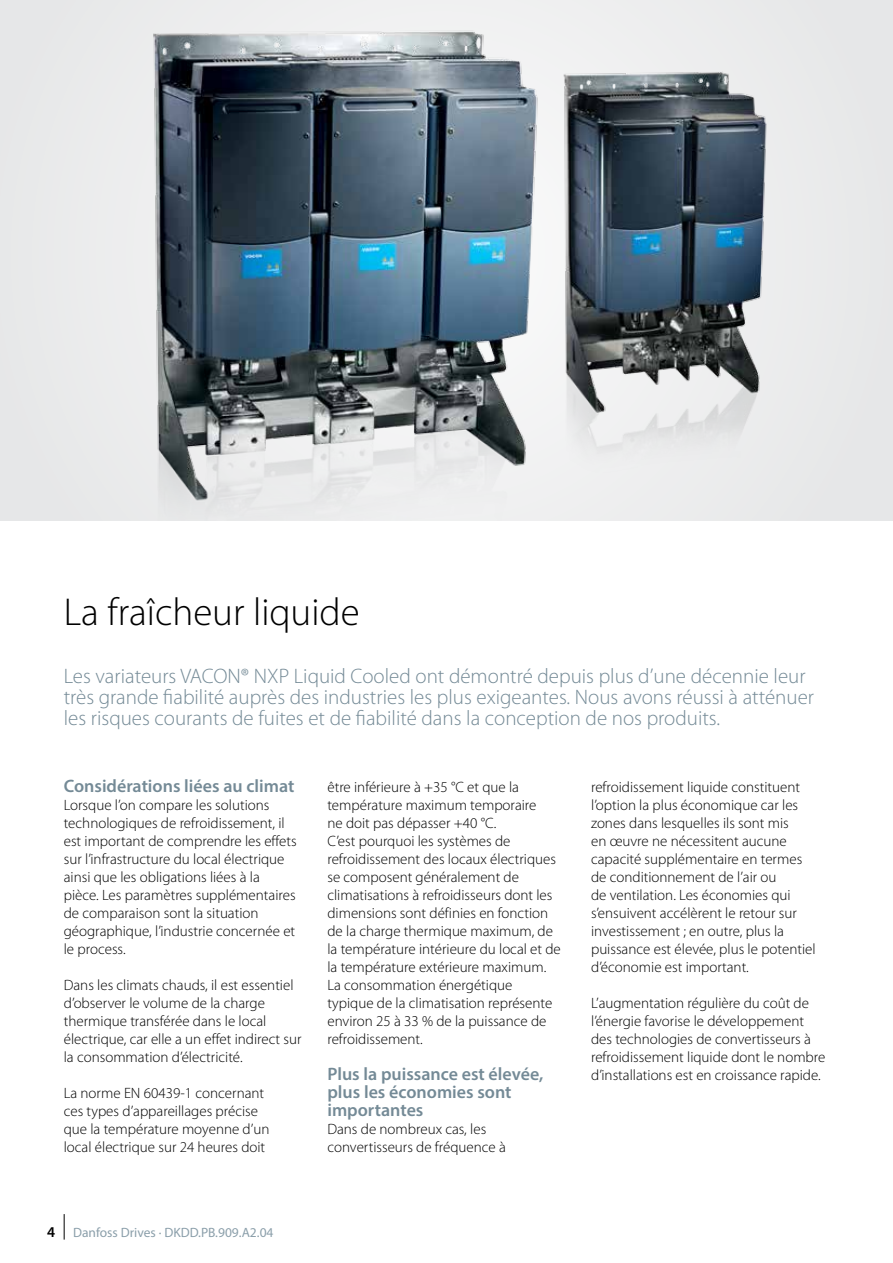
<style>
.page{position:relative;width:893px;height:1263px;background:#fff}
.page>*{position:absolute;margin:0;border:0;box-sizing:border-box;transform-origin:0 0}
.t1{font:300 39px "Myriad Pro";color:#000}
.t2{font:300 21px/21px "Myriad Pro";color:#748a96}
.t3{font:600 18px/18px "Myriad Pro";color:#748a96}
.t4{font:300 15px/18px "Myriad Pro";color:#000}
.t5{font:13.5px "Myriad Pro";color:#8b9faa}
.s1{font-weight:600;font-size:15px;color:#000}
</style>
<div class="page">
<div style="left:0;top:0;width:893px;height:521px;background:#eaebeb"></div>
<img style="left:153px;top:32px;width:383px;height:469px">
<img style="left:536px;top:72px;width:231px;height:364px">
<svg style="left:64px;top:1214px;width:1px;height:25px"></svg>
<h1 class="t1" style="left:64px;top:590px;width:297px">La fraîcheur liquide</h1>
<p class="t2" style="left:64px;top:666px;width:752px">Les variateurs VACON® NXP Liquid Cooled ont démontré depuis plus d’une décennie leur très grande fiabilité auprès des industries les plus exigeantes. Nous avons réussi à atténuer les risques courants de fuites et de fiabilité dans la conception de nos produits.</p>
<p class="t3" style="left:64px;top:777px;width:232px">Considérations liées au climat</p>
<p class="t4" style="left:64px;top:796px;width:234px">Lorsque l’on compare les solutions technologiques de refroidissement, il est important de comprendre les effets sur l’infrastructure du local électrique ainsi que les obligations liées à la pièce. Les paramètres supplémentaires de comparaison sont la situation géographique, l’industrie concernée et le process.</p>
<p class="t4" style="left:64px;top:976px;width:239px">Dans les climats chauds, il est essentiel d’observer le volume de la charge thermique transférée dans le local électrique, car elle a un effet indirect sur la consommation d’électricité.</p>
<p class="t4" style="left:64px;top:1084px;width:207px">La norme EN 60439-1 concernant ces types d’appareillages précise que la température moyenne d’un local électrique sur 24 heures doit</p>
<p class="t4" style="left:327px;top:778px;width:235px">être inférieure à +35 °C et que la température maximum temporaire<br>ne doit pas dépasser +40 °C.<br>C’est pourquoi les systèmes de refroidissement des locaux électriques se composent généralement de climatisations à refroidisseurs dont les dimensions sont définies en fonction de la charge thermique maximum, de la température intérieure du local et de la température extérieure maximum.<br>La consommation énergétique typique de la climatisation représente environ 25 à 33 % de la puissance de refroidissement.</p>
<p class="t3" style="left:327px;top:1065px;width:217px">Plus la puissance est élevée, plus les économies sont importantes</p>
<p class="t4" style="left:327px;top:1120px;width:180px">Dans de nombreux cas, les convertisseurs de fréquence à</p>
<p class="t5" style="left:47px;top:1224px;width:228px"><span class="s1">4</span> Danfoss Drives · DKDD.PB.909.A2.04</p>
<p class="t4" style="left:591px;top:778px;width:226px">refroidissement liquide constituent l’option la plus économique car les zones dans lesquelles ils sont mis<br>en œuvre ne nécessitent aucune capacité supplémentaire en termes de conditionnement de l’air ou<br>de ventilation. Les économies qui s’ensuivent accélèrent le retour sur investissement ; en outre, plus la puissance est élevée, plus le potentiel d’économie est important.</p>
<p class="t4" style="left:591px;top:994px;width:236px">L’augmentation régulière du coût de l’énergie favorise le développement des technologies de convertisseurs à refroidissement liquide dont le nombre d’installations est en croissance rapide.</p>
</div>
